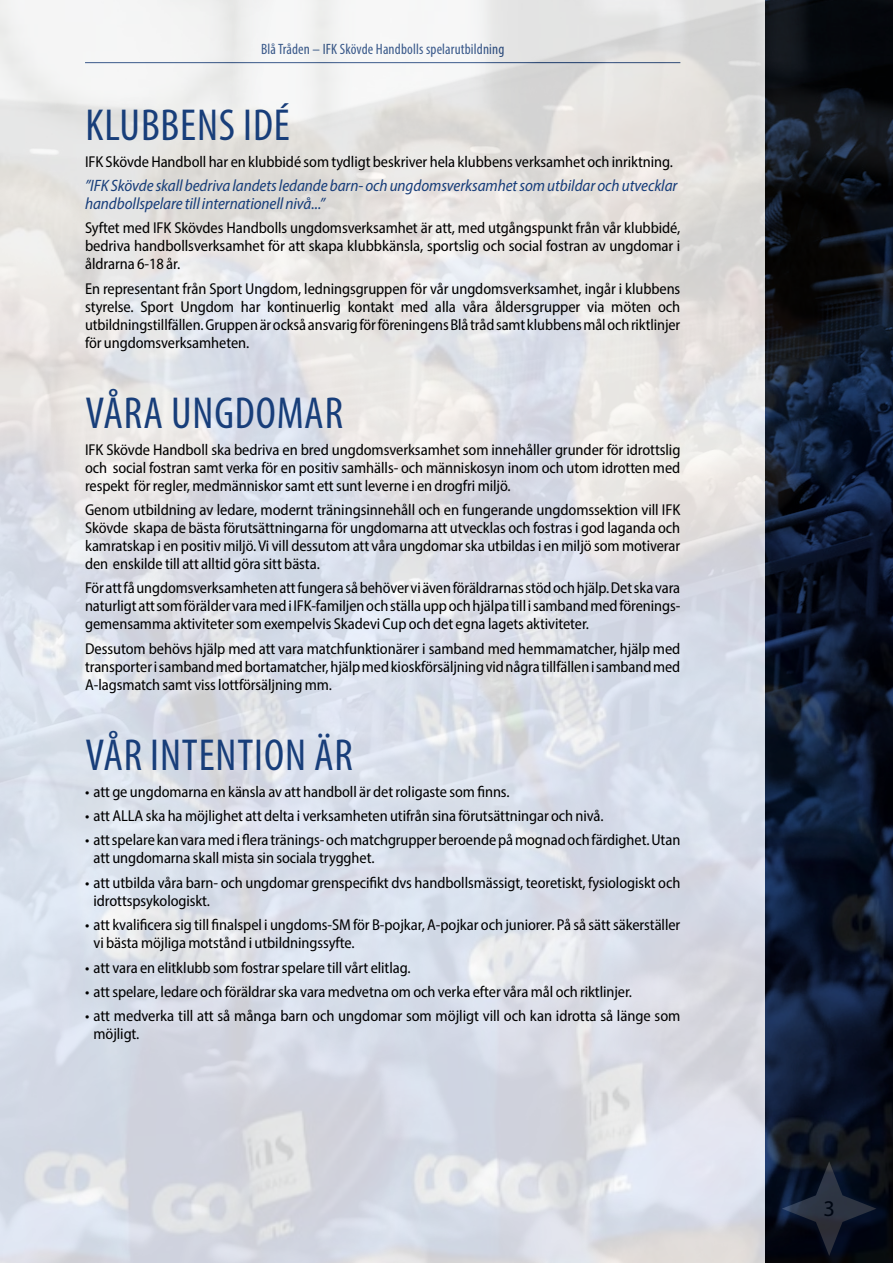
<style>
.page{position:relative;width:893px;height:1263px;background:#fff}
.page>*{position:absolute;margin:0;border:0;box-sizing:border-box;transform-origin:0 0}
.t1{font:condensed 45px "Myriad Pro";letter-spacing:.02em;color:#183e7a}
.t2{font:22.5px "Myriad Pro";color:#000}
.t3{font:italic semi-condensed 16.5px/18px "Myriad Pro";letter-spacing:-.005em;color:#183e7a}
.t4{font:semi-condensed 15.75px/18px "Myriad Pro";letter-spacing:-.005em;color:#000;text-align:justify}
.t5{font:condensed 15px "Myriad Pro";letter-spacing:.01em;color:#183e7a}
</style>
<div class="page">
<img style="left:0;top:0;width:765px;height:1263px">
<svg style="left:765px;top:0;width:128px;height:1263px;background:#0d1627"></svg>
<svg style="left:778px;top:1157px;width:114px;height:106px;background:#080c13"></svg>
<svg style="left:782px;top:1161px;width:94px;height:95px;background:#111826"></svg>
<p class="t5" style="left:261px;top:40px;width:245px">Blå Tråden – IFK Skövde Handbolls spelarutbildning</p>
<h1 class="t1" style="left:85px;top:98px;width:206px">KLUBBENS IDÉ</h1>
<p class="t4" style="left:85px;top:152px;width:589px">IFK Skövde Handboll har en klubbidé som tydligt beskriver hela klubbens verksamhet och inriktning.</p>
<p class="t3" style="left:85px;top:176px;width:594px">’’IFK Skövde skall bedriva landets ledande barn- och ungdomsverksamhet som utbildar och utvecklar handbollspelare till internationell nivå...”</p>
<p class="t4" style="left:85px;top:219px;width:597px">Syftet med IFK Skövdes Handbolls ungdomsverksamhet är att, med utgångspunkt från vår klubbidé, bedriva handbollsverksamhet för att skapa klubbkänsla, sportslig och social fostran av ungdomar i åldrarna 6-18 år.</p>
<p class="t4" style="left:85px;top:279px;width:597px">En representant från Sport Ungdom, ledningsgruppen för vår ungdomsverksamhet, ingår i klubbens styrelse. Sport Ungdom har kontinuerlig kontakt med alla våra åldersgrupper via möten och utbildningstillfällen. Gruppen är också ansvarig för föreningens Blå tråd samt klubbens mål och riktlinjer för ungdomsverksamheten.</p>
<h1 class="t1" style="left:85px;top:386px;width:259px">VÅRA UNGDOMAR</h1>
<p class="t4" style="left:85px;top:440px;width:597px">IFK Skövde Handboll ska bedriva en bred ungdomsverksamhet som innehåller grunder för idrottslig och social fostran samt verka för en positiv samhälls- och människosyn inom och utom idrotten med respekt för regler, medmänniskor samt ett sunt leverne i en drogfri miljö.</p>
<p class="t4" style="left:85px;top:500px;width:597px">Genom utbildning av ledare, modernt träningsinnehåll och en fungerande ungdomssektion vill IFK Skövde skapa de bästa förutsättningarna för ungdomarna att utvecklas och fostras i god laganda och kamratskap i en positiv miljö. Vi vill dessutom att våra ungdomar ska utbildas i en miljö som motiverar den enskilde till att alltid göra sitt bästa.</p>
<p class="t4" style="left:85px;top:579px;width:597px">För att få ungdomsverksamheten att fungera så behöver vi även föräldrarnas stöd och hjälp. Det ska vara naturligt att som förälder vara med i IFK-familjen och ställa upp och hjälpa till i samband med förenings&shy;gemensamma aktiviteter som exempelvis Skadevi Cup och det egna lagets aktiviteter.</p>
<p class="t4" style="left:85px;top:639px;width:597px">Dessutom behövs hjälp med att vara matchfunktionärer i samband med hemmamatcher, hjälp med transporter i samband med bortamatcher, hjälp med kioskförsäljning vid några tillfällen i samband med A-lagsmatch samt viss lottförsäljning mm.</p>
<h1 class="t1" style="left:85px;top:728px;width:269px">VÅR INTENTION ÄR</h1>
<p class="t4" style="left:85px;top:782px;width:426px">• att ge ungdomarna en känsla av att handboll är det roligaste som finns.</p>
<p class="t4" style="left:85px;top:806px;width:520px">• att ALLA ska ha möjlighet att delta i verksamheten utifrån sina förutsättningar och nivå.</p>
<p class="t4" style="left:94px;top:831px;width:588px;text-indent:-9px">• att spelare kan vara med i flera tränings- och matchgrupper beroende på mognad och färdighet. Utan att ungdomarna skall mista sin sociala trygghet.</p>
<p class="t4" style="left:94px;top:873px;width:588px;text-indent:-9px">• att utbilda våra barn- och ungdomar grenspecifikt dvs handbollsmässigt, teoretiskt, fysiologiskt och idrottspsykologiskt.</p>
<p class="t4" style="left:94px;top:916px;width:588px;text-indent:-9px">• att kvalificera sig till finalspel i ungdoms-SM för B-pojkar, A-pojkar och juniorer. På så sätt säkerställer vi bästa möjliga motstånd i utbildningssyfte.</p>
<p class="t4" style="left:85px;top:958px;width:327px">• att vara en elitklubb som fostrar spelare till vårt elitlag.</p>
<p class="t4" style="left:85px;top:982px;width:549px">• att spelare, ledare och föräldrar ska vara medvetna om och verka efter våra mål och riktlinjer.</p>
<p class="t4" style="left:94px;top:1007px;width:588px;text-indent:-9px">• att medverka till att så många barn och ungdomar som möjligt vill och kan idrotta så länge som möjligt.</p>
<h2 class="t2" style="left:823px;top:1195px;width:13px">3</h2>
</div>
